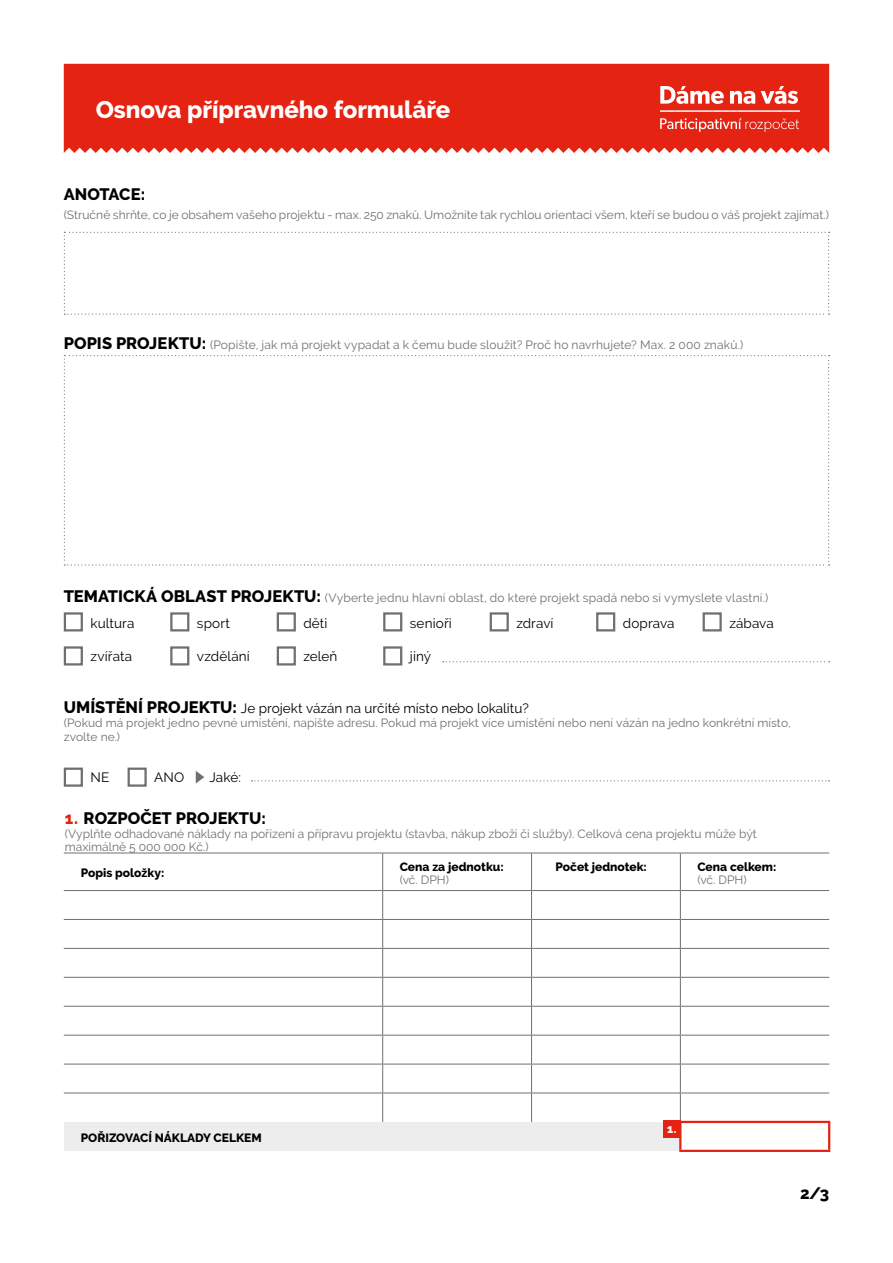
<style>
.page{position:relative;width:893px;height:1263px;background:#fff}
.page>*{position:absolute;margin:0;border:0;box-sizing:border-box;transform-origin:0 0}
.t1{font:800 24px "Raleway";color:#fff}
.t2{font:800 16.5px "Raleway";color:#000}
.t3{font:13.5px "Raleway";letter-spacing:.005em;color:#000}
.t4{font:12px/12.5px "Raleway";color:#706f6f}
.t5{font:12px/13.4px "Raleway";color:#706f6f}
.t6{font:800 12px "Raleway";color:#000}
.t7{font:800 12px "Raleway";color:#fff}
.s1{font-weight:800;font-size:16.5px;color:#000}
.s2{font-weight:800;font-size:16.5px}
.s3{font-style:inherit}
.s4{color:#e42313}
</style>
<div class="page">
<div style="left:64px;top:1122px;width:616px;height:29px;background:#ededed"></div>
<hr style="left:679px;top:1121px;width:151px;height:2px;background:#e42313">
<hr style="left:679px;top:1123px;width:2px;height:27px;background:#e42313">
<hr style="left:828px;top:1123px;width:2px;height:27px;background:#e42313">
<hr style="left:679px;top:1150px;width:151px;height:2px;background:#e42313">
<hr style="left:382px;top:853px;width:1px;height:37px;background:#706f6f">
<hr style="left:531px;top:853px;width:1px;height:37px;background:#706f6f">
<hr style="left:680px;top:853px;width:1px;height:37px;background:#706f6f">
<hr style="left:64px;top:890px;width:319px;height:1px;background:#706f6f">
<hr style="left:383px;top:890px;width:148px;height:1px;background:#706f6f">
<hr style="left:531px;top:890px;width:149px;height:1px;background:#706f6f">
<hr style="left:680px;top:890px;width:149px;height:1px;background:#706f6f">
<hr style="left:64px;top:919px;width:319px;height:1px;background:#706f6f">
<hr style="left:383px;top:919px;width:148px;height:1px;background:#706f6f">
<hr style="left:531px;top:919px;width:149px;height:1px;background:#706f6f">
<hr style="left:680px;top:919px;width:149px;height:1px;background:#706f6f">
<hr style="left:64px;top:948px;width:319px;height:1px;background:#706f6f">
<hr style="left:383px;top:948px;width:148px;height:1px;background:#706f6f">
<hr style="left:531px;top:948px;width:149px;height:1px;background:#706f6f">
<hr style="left:680px;top:948px;width:149px;height:1px;background:#706f6f">
<hr style="left:64px;top:977px;width:319px;height:1px;background:#706f6f">
<hr style="left:383px;top:977px;width:148px;height:1px;background:#706f6f">
<hr style="left:531px;top:977px;width:149px;height:1px;background:#706f6f">
<hr style="left:680px;top:977px;width:149px;height:1px;background:#706f6f">
<hr style="left:64px;top:1006px;width:319px;height:1px;background:#706f6f">
<hr style="left:383px;top:1006px;width:148px;height:1px;background:#706f6f">
<hr style="left:531px;top:1006px;width:149px;height:1px;background:#706f6f">
<hr style="left:680px;top:1006px;width:149px;height:1px;background:#706f6f">
<hr style="left:64px;top:1035px;width:319px;height:1px;background:#706f6f">
<hr style="left:383px;top:1035px;width:148px;height:1px;background:#706f6f">
<hr style="left:531px;top:1035px;width:149px;height:1px;background:#706f6f">
<hr style="left:680px;top:1035px;width:149px;height:1px;background:#706f6f">
<hr style="left:64px;top:1064px;width:319px;height:1px;background:#706f6f">
<hr style="left:383px;top:1064px;width:148px;height:1px;background:#706f6f">
<hr style="left:531px;top:1064px;width:149px;height:1px;background:#706f6f">
<hr style="left:680px;top:1064px;width:149px;height:1px;background:#706f6f">
<hr style="left:64px;top:1092px;width:319px;height:1px;background:#706f6f">
<hr style="left:383px;top:1092px;width:148px;height:1px;background:#706f6f">
<svg style="left:382px;top:891px;width:1px;height:231px"></svg>
<hr style="left:531px;top:1092px;width:149px;height:1px;background:#706f6f">
<svg style="left:531px;top:891px;width:1px;height:231px"></svg>
<hr style="left:680px;top:1092px;width:149px;height:1px;background:#706f6f">
<svg style="left:680px;top:891px;width:1px;height:230px"></svg>
<hr style="left:64px;top:853px;width:319px;height:1px;background:#706f6f">
<hr style="left:383px;top:853px;width:148px;height:1px;background:#706f6f">
<hr style="left:531px;top:853px;width:149px;height:1px;background:#706f6f">
<hr style="left:680px;top:853px;width:149px;height:1px;background:#706f6f">
<div style="left:663px;top:1121px;width:17px;height:17px;background:#e42313"></div>
<div style="left:64px;top:64px;width:765px;height:89px;background:#e42313"></div>
<svg style="left:251px;top:780px;width:579px;height:1px"></svg>
<svg style="left:443px;top:661px;width:387px;height:1px"></svg>
<svg style="left:64px;top:355px;width:766px;height:211px"></svg>
<svg style="left:64px;top:232px;width:766px;height:83px"></svg>
<div style="left:64px;top:612px;width:19px;height:19px;border:2px solid #706f6f"></div>
<div style="left:64px;top:646px;width:19px;height:19px;border:2px solid #706f6f"></div>
<div style="left:64px;top:767px;width:19px;height:20px;border:2px solid #706f6f"></div>
<div style="left:128px;top:767px;width:19px;height:20px;border:2px solid #706f6f"></div>
<div style="left:170px;top:612px;width:19px;height:19px;border:2px solid #706f6f"></div>
<div style="left:170px;top:646px;width:19px;height:19px;border:2px solid #706f6f"></div>
<div style="left:277px;top:612px;width:19px;height:19px;border:2px solid #706f6f"></div>
<div style="left:277px;top:646px;width:19px;height:19px;border:2px solid #706f6f"></div>
<div style="left:383px;top:612px;width:19px;height:19px;border:2px solid #706f6f"></div>
<div style="left:383px;top:646px;width:19px;height:19px;border:2px solid #706f6f"></div>
<div style="left:490px;top:612px;width:19px;height:19px;border:2px solid #706f6f"></div>
<div style="left:596px;top:612px;width:19px;height:19px;border:2px solid #706f6f"></div>
<div style="left:703px;top:612px;width:19px;height:19px;border:2px solid #706f6f"></div>
<svg style="left:196px;top:771px;width:8px;height:12px"></svg>
<img style="left:661px;top:87px;width:138px;height:44px">
<h1 class="t1" style="left:96px;top:96px;width:356px">Osnova přípravného formuláře</h1>
<h2 class="t2" style="left:64px;top:185px;width:83px">ANOTACE:</h2>
<p class="t4" style="left:64px;top:209px;width:767px">(Stručně shrňte, co je obsahem vašeho projektu - max. 250 znaků. Umožníte tak rychlou orientaci všem, kteří se budou o váš projekt zajímat.)</p>
<p class="t4" style="left:64px;top:339px;width:681px"><span class="s1">POPIS PROJEKTU:</span> (Popište, jak má projekt vypadat a k čemu bude sloužit? Proč ho navrhujete? Max. 2 000 znaků.)</p>
<p class="t4" style="left:64px;top:592px;width:706px"><span class="s1">TEMATICKÁ OBLAST PROJEKTU:</span> (Vyberte jednu hlavní oblast, do které projekt spadá nebo si vymyslete vlastní.)</p>
<p class="t3" style="left:91px;top:616px;width:45px">kultura</p>
<p class="t3" style="left:197px;top:616px;width:35px">sport</p>
<p class="t3" style="left:197px;top:649px;width:54px">vzdělání</p>
<p class="t3" style="left:91px;top:649px;width:43px">zvířata</p>
<p class="t3" style="left:303px;top:616px;width:26px">děti</p>
<p class="t3" style="left:303px;top:649px;width:36px">zeleň</p>
<p class="t3" style="left:410px;top:616px;width:43px">senioři</p>
<p class="t3" style="left:410px;top:649px;width:23px">jiný</p>
<p class="t3" style="left:516px;top:616px;width:39px">zdraví</p>
<p class="t3" style="left:623px;top:616px;width:53px">doprava</p>
<p class="t3" style="left:729px;top:616px;width:46px">zábava</p>
<p class="t3" style="left:64px;top:700px;width:467px"><span class="s2">UMÍSTĚNÍ PROJEKTU:</span> Je projekt vázán na určité místo nebo lokalitu?</p>
<p class="t5" style="left:64px;top:715px;width:728px">(Pokud má projekt jedno pevné umístění<span class="s3">, napište adresu.</span> Pokud má projekt více umístění nebo není vázán na jedno konkrétní místo, zvolte ne.)</p>
<p class="t3" style="left:91px;top:770px;width:20px">NE</p>
<p class="t3" style="left:154px;top:770px;width:31px">ANO</p>
<p class="t3" style="left:209px;top:770px;width:33px">Jaké:</p>
<h2 class="t2" style="left:65px;top:809px;width:202px"><span class="s4">1.</span> ROZPOČET PROJEKTU:</h2>
<p class="t4" style="left:65px;top:828px;width:693px">(Vyplňte odhadované náklady na pořízení a přípravu projektu (stavba, nákup zboží či služby). Celková cena projektu může být maximálně 5 000 000 Kč.)</p>
<p class="t6" style="left:81px;top:866px;width:85px">Popis položky:</p>
<p class="t6" style="left:81px;top:1131px;width:182px">POŘIZOVACÍ NÁKLADY CELKEM</p>
<p class="t6" style="left:400px;top:860px;width:105px">Cena za jednotku:</p>
<p class="t4" style="left:400px;top:874px;width:51px">(vč. DPH)</p>
<p class="t6" style="left:556px;top:860px;width:93px">Počet jednotek:</p>
<p class="t6" style="left:697px;top:860px;width:80px">Cena celkem:</p>
<p class="t4" style="left:697px;top:874px;width:51px">(vč. DPH)</p>
<p class="t7" style="left:667px;top:1122px;width:11px">1.</p>
<h2 class="t2" style="left:800px;top:1184px;width:31px">2/3</h2>
</div>
